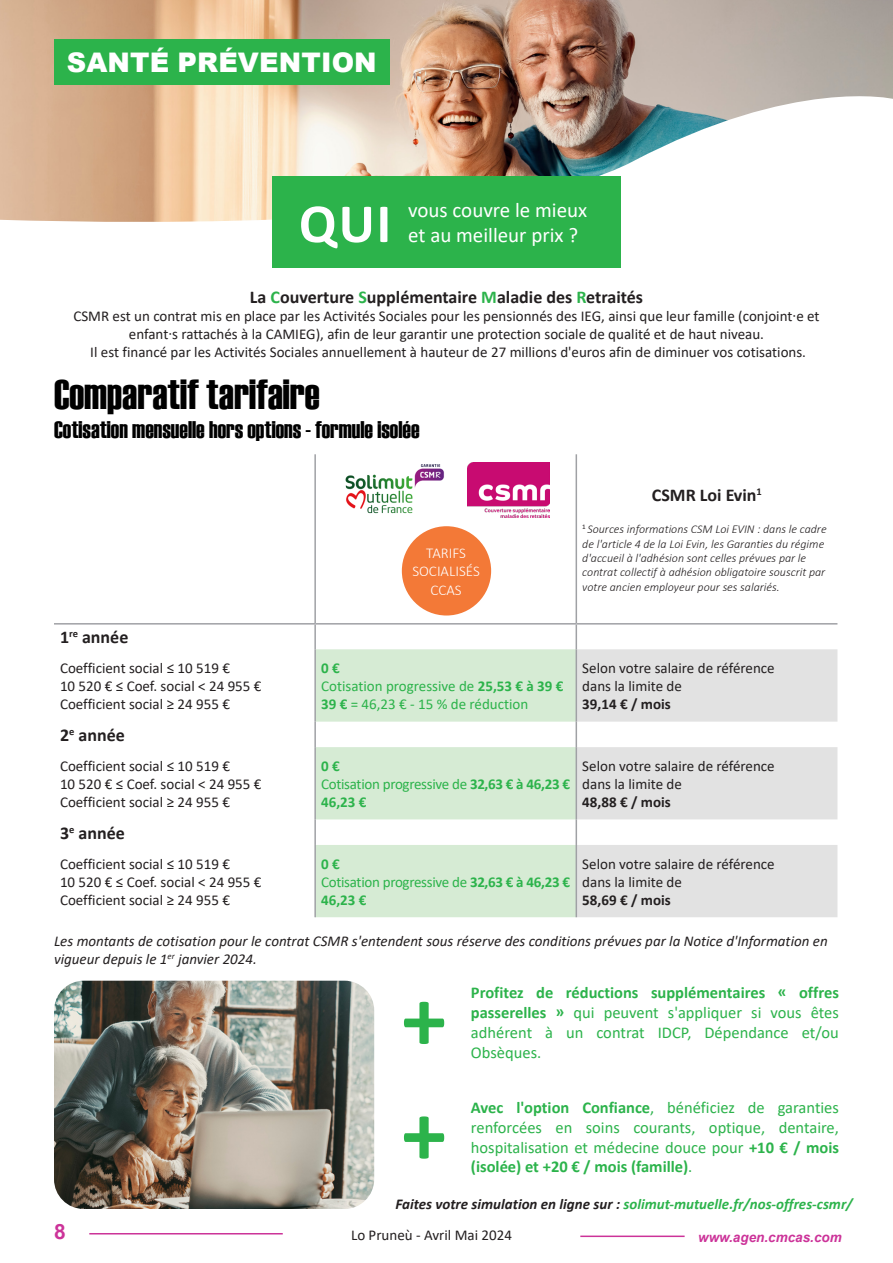
<style>
.page{position:relative;width:893px;height:1263px;background:#fff}
.page>*{position:absolute;margin:0;border:0;box-sizing:border-box;transform-origin:0 0}
.t1{font:700 90px "Calibri";color:#2cb34b}
.t2{font:700 55.5px "Calibri";color:#fff}
.t3{font:42px "Haettenschweiler";color:#000}
.t4{font:900 27px "Arial";letter-spacing:.005em;color:#fff}
.t5{font:24px "Haettenschweiler";color:#000}
.t6{font:21px "Calibri";color:#fff}
.t7{font:700 21px "Arial";color:#c39}
.t8{font:700 18px "Calibri";color:#231f20}
.t9{font:16.5px/19.8px "Calibri";color:#2cb34b;text-align:justify}
.t10{font:15px/18px "Calibri";color:#231f20;text-align:center}
.t11{font:italic 15px/18px "Calibri";color:#231f20}
.t12{font:15px "Calibri";letter-spacing:-.02em;color:#2cb34b}
.t13{font:italic 700 15px "Calibri";color:#2cb34b}
.t14{font:15px "Calibri";color:#2cb34b}
.t15{font:700 15px "Calibri";color:#231f20}
.t16{font:300 15px "Calibri";color:#fff}
.t17{font:700 15px "Calibri";color:#2cb34b}
.t18{font:italic 700 13.5px "Arial";color:#c39}
.t19{font:italic 300 12px/14.4px "Calibri";color:#231f20}
.s1{color:#2cb34b}
.s2{font-weight:700}
.s3{color:#231f20}
</style>
<div class="page">
<hr style="left:89px;top:1233px;width:194px;height:1px;background:#c39">
<hr style="left:580px;top:1235px;width:105px;height:2px;background:#c39">
<img style="left:0;top:0;width:893px;height:222px">
<div style="left:54px;top:40px;width:336px;height:45px;background:#2cb34b"></div>
<div style="left:272px;top:176px;width:349px;height:92px;background:#2cb34b"></div>
<svg style="left:316px;top:649px;width:260px;height:268px;fill:#d6ebd4"></svg>
<svg style="left:577px;top:649px;width:260px;height:268px;fill:#e2e2e2"></svg>
<hr style="left:314px;top:454px;width:2px;height:169px;background:#a0a1a5">
<hr style="left:576px;top:454px;width:1px;height:169px;background:#a0a1a5">
<hr style="left:314px;top:624px;width:2px;height:25px;background:#a0a1a5">
<svg style="left:576px;top:624px;width:1px;height:25px"></svg>
<hr style="left:314px;top:649px;width:2px;height:73px;background:#a0a1a5">
<hr style="left:576px;top:649px;width:1px;height:73px;background:#a0a1a5">
<hr style="left:314px;top:722px;width:2px;height:25px;background:#a0a1a5">
<svg style="left:576px;top:722px;width:1px;height:25px"></svg>
<hr style="left:314px;top:819px;width:2px;height:26px;background:#a0a1a5">
<svg style="left:576px;top:819px;width:1px;height:26px"></svg>
<hr style="left:314px;top:747px;width:2px;height:72px;background:#a0a1a5">
<hr style="left:576px;top:747px;width:1px;height:72px;background:#a0a1a5">
<hr style="left:314px;top:845px;width:2px;height:72px;background:#a0a1a5">
<hr style="left:576px;top:845px;width:1px;height:72px;background:#a0a1a5">
<hr style="left:54px;top:623px;width:261px;height:1px;background:#a0a1a5">
<hr style="left:315px;top:623px;width:261px;height:1px;background:#a0a1a5">
<hr style="left:576px;top:623px;width:261px;height:1px;background:#a0a1a5">
<img style="left:467px;top:463px;width:82px;height:54px">
<img style="left:345px;top:464px;width:99px;height:50px">
<div style="left:402px;top:526px;width:89px;height:89px;background:#f37937;border-radius:50%"></div>
<img style="left:54px;top:981px;width:320px;height:228px">
<p class="t4" style="left:67px;top:43px;width:312px">SANTÉ PRÉVENTION</p>
<p class="t2" style="left:299px;top:184px;width:94px">QUI</p>
<p class="t6" style="left:408px;top:196px;width:181px">vous couvre le mieux</p>
<p class="t6" style="left:408px;top:221px;width:171px">et au meilleur prix ?</p>
<p class="t8" style="left:250px;top:284px;width:395px">La <span class="s1">C</span>ouverture <span class="s1">S</span>upplémentaire <span class="s1">M</span>aladie des <span class="s1">R</span>etraités</p>
<p class="t10" style="left:73px;top:307px;width:748px">CSMR est un contrat mis en place par les Activités Sociales pour les pensionnés des IEG, ainsi que leur famille (conjoint·e et enfant·s rattachés à la CAMIEG), afin de leur garantir une protection sociale de qualité et de haut niveau.</p>
<p class="t10" style="left:90px;top:343px;width:717px">Il est financé par les Activités Sociales annuellement à hauteur de 27 millions d'euros afin de diminuer vos cotisations.</p>
<p class="t3" style="left:54px;top:366px;width:267px">Comparatif tarifaire</p>
<p class="t5" style="left:54px;top:413px;width:367px">Cotisation mensuelle hors options - formule isolée</p>
<p class="t8" style="left:60px;top:625px;width:70px">1<sup>re</sup> année</p>
<p class="t10" style="left:60px;top:659px;width:171px">Coefficient social ≤ 10 519 €</p>
<p class="t10" style="left:60px;top:677px;width:203px">10 520 € ≤ Coef. social &lt; 24 955 €</p>
<p class="t10" style="left:60px;top:695px;width:171px">Coefficient social ≥ 24 955 €</p>
<p class="t8" style="left:60px;top:722px;width:66px">2<sup>e</sup> année</p>
<p class="t10" style="left:60px;top:756px;width:171px">Coefficient social ≤ 10 519 €</p>
<p class="t10" style="left:60px;top:774px;width:203px">10 520 € ≤ Coef. social &lt; 24 955 €</p>
<p class="t10" style="left:60px;top:792px;width:171px">Coefficient social ≥ 24 955 €</p>
<p class="t8" style="left:60px;top:820px;width:66px">3<sup>e</sup> année</p>
<p class="t10" style="left:60px;top:854px;width:171px">Coefficient social ≤ 10 519 €</p>
<p class="t10" style="left:60px;top:872px;width:203px">10 520 € ≤ Coef. social &lt; 24 955 €</p>
<p class="t10" style="left:60px;top:890px;width:171px">Coefficient social ≥ 24 955 €</p>
<p class="t16" style="left:426px;top:544px;width:41px">TARIFS</p>
<p class="t16" style="left:412px;top:562px;width:69px">SOCIALISÉS</p>
<p class="t16" style="left:430px;top:580px;width:33px">CCAS</p>
<p class="t8" style="left:652px;top:482px;width:111px">CSMR Loi Evin<sup>1</sup></p>
<p class="t19" style="left:582px;top:522px;width:246px"><sup>1</sup> Sources informations CSM Loi EVIN : dans le cadre de l'article 4 de la Loi Evin, les Garanties du régime d'accueil à l'adhésion sont celles prévues par le contrat collectif à adhésion obligatoire souscrit par votre ancien employeur pour ses salariés.</p>
<p class="t17" style="left:321px;top:657px;width:20px">0 €</p>
<p class="t14" style="left:321px;top:676px;width:244px">Cotisation progressive de <span class="s2">25,53 € à 39 €</span></p>
<p class="t14" style="left:321px;top:694px;width:209px"><span class="s2">39 €</span> = 46,23 € - 15 % de réduction</p>
<p class="t10" style="left:582px;top:659px;width:194px">Selon votre salaire de référence</p>
<p class="t10" style="left:582px;top:677px;width:101px">dans la limite de</p>
<p class="t15" style="left:582px;top:693px;width:90px">39,14 € / mois</p>
<p class="t17" style="left:321px;top:755px;width:20px">0 €</p>
<p class="t12" style="left:321px;top:773px;width:250px">Cotisation progressive de <span class="s2">32,63 € à 46,23 €</span></p>
<p class="t17" style="left:321px;top:791px;width:47px">46,23 €</p>
<p class="t10" style="left:582px;top:756px;width:194px">Selon votre salaire de référence</p>
<p class="t10" style="left:582px;top:774px;width:101px">dans la limite de</p>
<p class="t15" style="left:582px;top:791px;width:90px">48,88 € / mois</p>
<p class="t17" style="left:321px;top:853px;width:20px">0 €</p>
<p class="t12" style="left:321px;top:871px;width:250px">Cotisation progressive de <span class="s2">32,63 € à 46,23 €</span></p>
<p class="t17" style="left:321px;top:889px;width:47px">46,23 €</p>
<p class="t10" style="left:582px;top:854px;width:194px">Selon votre salaire de référence</p>
<p class="t10" style="left:582px;top:872px;width:101px">dans la limite de</p>
<p class="t15" style="left:582px;top:889px;width:90px">58,69 € / mois</p>
<p class="t11" style="left:54px;top:931px;width:775px">Les montants de cotisation pour le contrat CSMR s'entendent sous réserve des conditions prévues par la Notice d'Information en vigueur depuis le 1<sup>er</sup> janvier 2024.</p>
<p class="t1" style="left:402px;top:955px;width:46px">+</p>
<p class="t1" style="left:402px;top:1069px;width:46px">+</p>
<p class="t9" style="left:471px;top:982px;width:370px"><span class="s2">Profitez de réductions supplémentaires « offres passerelles »</span> qui peuvent s'appliquer si vous êtes adhérent à un contrat IDCP, Dépendance et/ou Obsèques.</p>
<p class="t9" style="left:471px;top:1097px;width:370px"><span class="s2">Avec l'option Confiance</span>, bénéficiez de garanties renforcées en soins courants, optique, dentaire, hospitalisation et médecine douce pour <span class="s2">+10 € / mois (isolée) et +20 € / mois (famille)</span>.</p>
<p class="t13" style="left:395px;top:1193px;width:459px"><span class="s3">Faites votre simulation en ligne sur :</span> solimut-mutuelle.fr/nos-offres-csmr/</p>
<h3 class="t7" style="left:54px;top:1217px;width:13px">8</h3>
<p class="t10" style="left:351px;top:1226px;width:162px">Lo Pruneù - Avril Mai 2024</p>
<p class="t18" style="left:698px;top:1228px;width:145px">www.agen.cmcas.com</p>
</div>
